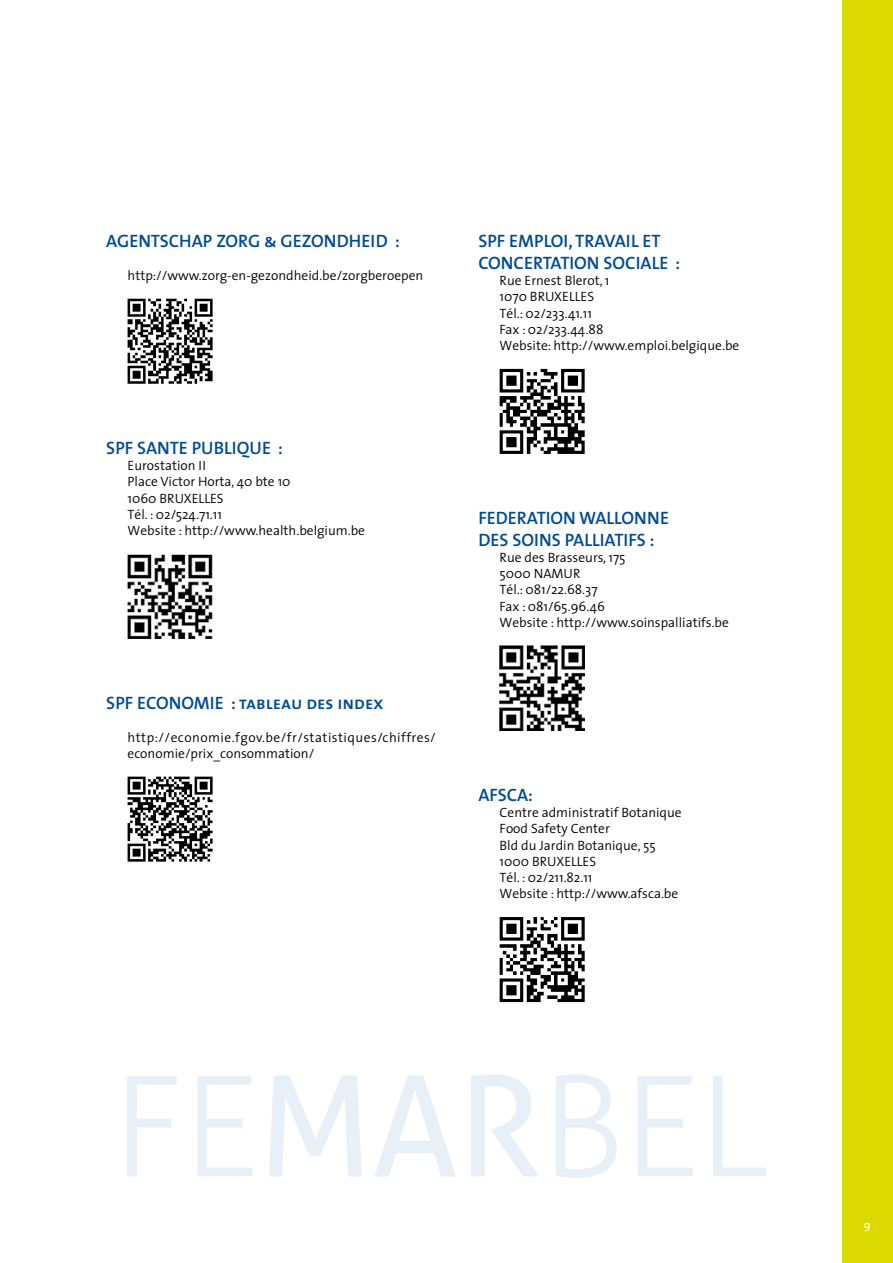
<style>
.page{position:relative;width:893px;height:1263px;background:#fff}
.page>*{position:absolute;margin:0;border:0;box-sizing:border-box;transform-origin:0 0}
.t1{font:18px/21.6px "The Sans Semi Bold Caps";color:#004b93}
.t2{font:300 13.5px/16.2px "The Sans";color:#000}
.t3{font:300 13.5px/16.2px "The Sans";letter-spacing:.035em;color:#000}
.t4{font:12px "The Sans";color:#fff}
</style>
<div class="page">
<div style="left:842px;top:0;width:51px;height:1263px;background:#dbd900"></div>
<svg style="left:127px;top:1076px;width:50px;height:100px"></svg>
<svg style="left:197px;top:1076px;width:55px;height:100px"></svg>
<svg style="left:269px;top:1075px;width:93px;height:102px"></svg>
<svg style="left:375px;top:1075px;width:81px;height:102px"></svg>
<svg style="left:471px;top:1074px;width:68px;height:103px"></svg>
<svg style="left:556px;top:1074px;width:61px;height:104px"></svg>
<svg style="left:638px;top:1076px;width:55px;height:100px"></svg>
<svg style="left:713px;top:1076px;width:53px;height:100px"></svg>
<svg style="left:128px;top:299px;width:85px;height:85px"></svg>
<img style="left:128px;top:554px;width:85px;height:85px">
<svg style="left:128px;top:777px;width:85px;height:85px"></svg>
<svg style="left:500px;top:369px;width:85px;height:85px"></svg>
<img style="left:500px;top:646px;width:85px;height:85px">
<svg style="left:500px;top:917px;width:85px;height:85px"></svg>
<h1 class="t1" style="left:106px;top:230px;width:295px">AGENTSCHAP ZORG &amp; GEZONDHEID :</h1>
<p class="t2" style="left:128px;top:267px;width:297px">http://www.zorg-en-gezondheid.be/zorgberoepen</p>
<h1 class="t1" style="left:106px;top:437px;width:178px">SPF SANTE PUBLIQUE :</h1>
<p class="t2" style="left:128px;top:457px;width:239px">Eurostation II<br>Place Victor Horta, 40 bte 10<br>1060 BRUXELLES<br>Tél. : 02/524.71.11<br>Website : http://www.health.belgium.be</p>
<h1 class="t1" style="left:106px;top:692px;width:279px">SPF ECONOMIE : tableau des index</h1>
<p class="t3" style="left:128px;top:728px;width:310px">http://economie.fgov.be/fr/statistiques/chiffres/ economie/prix_consommation/</p>
<h1 class="t1" style="left:478px;top:230px;width:203px">SPF EMPLOI, TRAVAIL ET<br>CONCERTATION SOCIALE :</h1>
<p class="t2" style="left:500px;top:272px;width:241px">Rue Ernest Blerot, 1<br>1070 BRUXELLES<br>Tél.: 02/233.41.11<br>Fax : 02/233.44.88<br>Website: http://www.emploi.belgique.be</p>
<h1 class="t1" style="left:478px;top:507px;width:192px">FEDERATION WALLONNE<br>DES SOINS PALLIATIFS :</h1>
<p class="t2" style="left:500px;top:549px;width:231px">Rue des Brasseurs, 175<br>5000 NAMUR<br>Tél.: 081/22.68.37<br>Fax : 081/65.96.46<br>Website : http://www.soinspalliatifs.be</p>
<h1 class="t1" style="left:478px;top:783px;width:56px">AFSCA:</h1>
<p class="t2" style="left:500px;top:804px;width:184px">Centre administratif Botanique<br>Food Safety Center<br>Bld du Jardin Botanique, 55<br>1000 BRUXELLES<br>Tél. : 02/211.82.11<br>Website : http://www.afsca.be</p>
<p class="t4" style="left:864px;top:1215px;width:8px">9</p>
</div>
